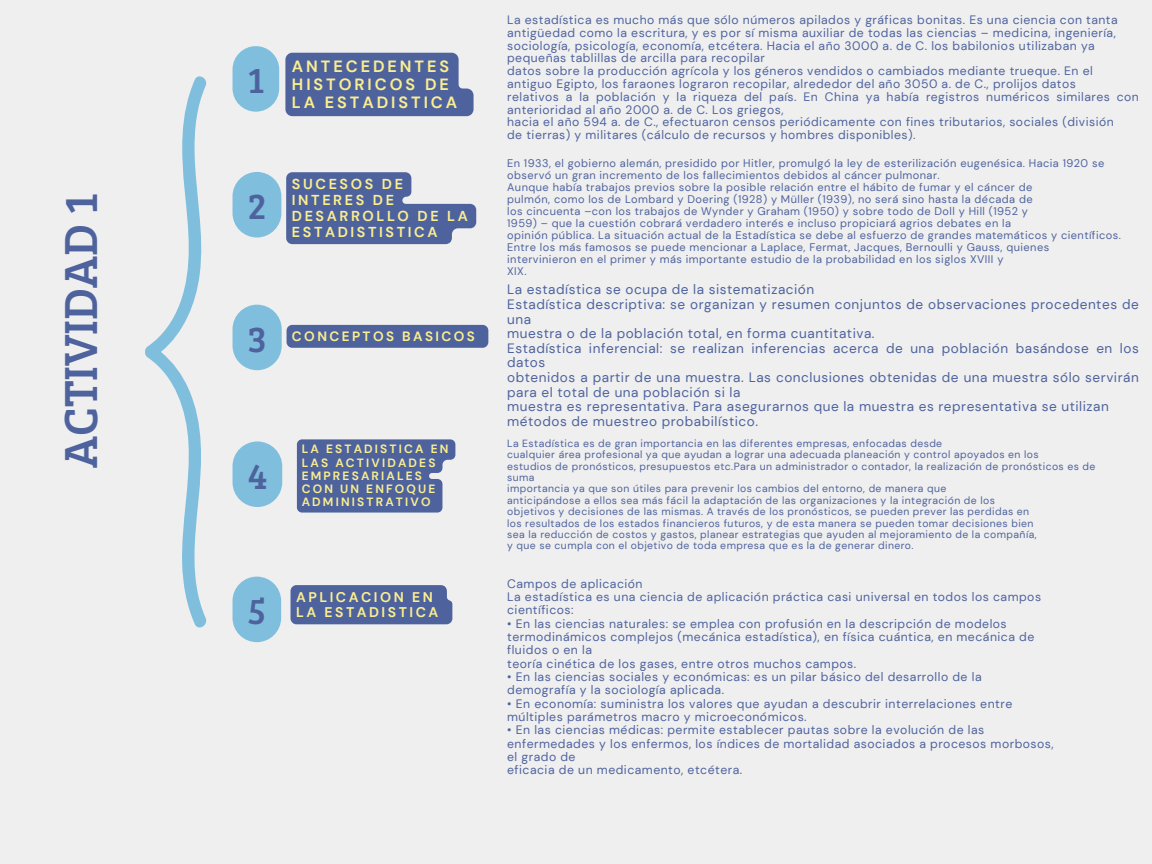
<style>
.page{position:relative;width:1152px;height:864px;background:#efefef}
.page>*{position:absolute;margin:0;border:0;box-sizing:border-box;transform-origin:0 0}
.t1{font:48px "Bree Serif";color:#4e639e}
.t2{font:37.2px "Bree Serif";color:#4e639e}
.t3{font:700 16.2px/17.9px "DM Sans";letter-spacing:.18em;color:#fbee8f}
.t4{font:700 14.4px/15.8px "DM Sans";letter-spacing:.18em;color:#fbee8f}
.t5{font:700 13.95px/15.5px "DM Sans";letter-spacing:.18em;color:#fbee8f}
.t6{font:13.5px/14.7px "DM Sans";letter-spacing:.04em;color:#4e639e}
.t7{font:700 13.5px "DM Sans";letter-spacing:.18em;color:#fbee8f}
.t8{font:12.3px/13.4px "DM Sans";letter-spacing:.04em;color:#4e639e}
.t9{font:12.15px/12.8px "DM Sans";letter-spacing:.04em;color:#4e639e}
.t10{font:700 12px/13.2px "DM Sans";letter-spacing:.18em;color:#fbee8f}
.t11{font:11.1px/12px "DM Sans";letter-spacing:.04em;color:#4e639e}
.t12{font:10.5px/11.4px "DM Sans";letter-spacing:.04em;color:#4e639e}
</style>
<div class="page">
<svg style="left:145px;top:76px;width:62px;height:552px"></svg>
<div style="left:233px;top:46px;width:46px;height:66px;background:#7fbfdd;border-radius:23px"></div>
<div style="left:285px;top:53px;width:189px;height:63px;background:#4e639e"></div>
<div style="left:233px;top:172px;width:48px;height:65px;background:#7fbfdd;border-radius:24px"></div>
<svg style="left:286px;top:172px;width:190px;height:72px"></svg>
<div style="left:233px;top:305px;width:49px;height:65px;background:#7fbfdd;border-radius:25px"></div>
<div style="left:287px;top:325px;width:201px;height:23px;background:#4e639e;border-radius:6px"></div>
<div style="left:233px;top:441px;width:49px;height:66px;background:#7fbfdd;border-radius:25px"></div>
<svg style="left:297px;top:439px;width:158px;height:74px;background:#5a6da4"></svg>
<div style="left:233px;top:577px;width:48px;height:65px;background:#7fbfdd;border-radius:24px"></div>
<div style="left:291px;top:585px;width:161px;height:39px;background:#4e639e"></div>
<h1 class="t1" style="left:46px;top:468px;width:277px;rotate:-90deg">ACTIVIDAD 1</h1>
<h4 class="t2" style="left:247px;top:53px;width:18px">1</h4>
<p class="t3" style="left:292px;top:57px;width:167px">ANTECEDENTES<br>HISTORICOS DE<br>LA ESTADISTICA</p>
<p class="t2" style="left:247px;top:179px;width:21px">2</p>
<p class="t4" style="left:292px;top:176px;width:177px">SUCESOS DE<br>INTERES DE<br>DESARROLLO DE LA<br>ESTADISTISTICA</p>
<p class="t2" style="left:247px;top:312px;width:21px">3</p>
<p class="t7" style="left:292px;top:327px;width:184px">CONCEPTOS BASICOS</p>
<p class="t2" style="left:247px;top:449px;width:21px">4</p>
<p class="t10" style="left:302px;top:443px;width:148px">LA ESTADISTICA EN<br>LAS ACTIVIDADES<br>EMPRESARIALES<br>CON UN ENFOQUE<br>ADMINISTRATIVO</p>
<p class="t2" style="left:247px;top:584px;width:20px">5</p>
<p class="t5" style="left:296px;top:589px;width:144px">APLICACION EN<br>LA ESTADISTICA</p>
<p class="t9" style="left:507px;top:14px;width:633px">La estadística es mucho más que sólo números apilados y gráficas bonitas. Es una ciencia con tanta antigüedad como la escritura, y es por sí misma auxiliar de todas las ciencias – medicina, ingeniería, sociología, psicología, economía, etcétera. Hacia el año 3000 a. de C. los babilonios utilizaban ya pequeñas tablillas de arcilla para recopilar<br>datos sobre la producción agrícola y los géneros vendidos o cambiados mediante trueque. En el antiguo Egipto, los faraones lograron recopilar, alrededor del año 3050 a. de C., prolijos datos<br>relativos a la población y la riqueza del país. En China ya había registros numéricos similares con anterioridad al año 2000 a. de C. Los griegos,<br>hacia el año 594 a. de C., efectuaron censos periódicamente con fines tributarios, sociales (división<br>de tierras) y militares (cálculo de recursos y hombres disponibles).</p>
<p class="t11" style="left:507px;top:157px;width:615px">En 1933, el gobierno alemán, presidido por Hitler, promulgó la ley de esterilización eugenésica. Hacia 1920 se observó un gran incremento de los fallecimientos debidos al cáncer pulmonar.<br>Aunque había trabajos previos sobre la posible relación entre el hábito de fumar y el cáncer de<br>pulmón, como los de Lombard y Doering (1928) y Müller (1939), no será sino hasta la década de<br>los cincuenta –con los trabajos de Wynder y Graham (1950) y sobre todo de Doll y Hill (1952 y<br>1959) – que la cuestión cobrará verdadero interés e incluso propiciará agrios debates en la<br>opinión pública. La situación actual de la Estadística se debe al esfuerzo de grandes matemáticos y científicos.<br>Entre los más famosos se puede mencionar a Laplace, Fermat, Jacques, Bernoulli y Gauss, quienes intervinieron en el primer y más importante estudio de la probabilidad en los siglos XVIII y<br>XIX.</p>
<h2 class="t6" style="left:507px;top:282px;width:633px">La estadística se ocupa de la sistematización<br>Estadística descriptiva: se organizan y resumen conjuntos de observaciones procedentes de una<br>muestra o de la población total, en forma cuantitativa.<br>Estadística inferencial: se realizan inferencias acerca de una población basándose en los datos<br>obtenidos a partir de una muestra. Las conclusiones obtenidas de una muestra sólo servirán para el total de una población si la<br>muestra es representativa. Para asegurarnos que la muestra es representativa se utilizan métodos de muestreo probabilístico.</h2>
<p class="t12" style="left:507px;top:438px;width:437px">La Estadística es de gran importancia en las diferentes empresas, enfocadas desde</p>
<p class="t12" style="left:507px;top:449px;width:533px">cualquier área profesional ya que ayudan a lograr una adecuada planeación y control apoyados en los</p>
<h3 class="t12" style="left:507px;top:460px;width:590px">estudios de pronósticos, presupuestos etc.Para un administrador o contador, la realización de pronósticos es de suma</h3>
<h5 class="t12" style="left:507px;top:483px;width:441px">importancia ya que son útiles para prevenir los cambios del entorno, de manera que</h5>
<p class="t12" style="left:507px;top:495px;width:489px">anticipándose a ellos sea más fácil la adaptación de las organizaciones y la integración de los</p>
<p class="t12" style="left:507px;top:506px;width:523px">objetivos y decisiones de las mismas. A través de los pronósticos, se pueden prever las perdidas en</p>
<h3 class="t12" style="left:507px;top:517px;width:528px">los resultados de los estados financieros futuros, y de esta manera se pueden tomar decisiones bien</h3>
<h6 class="t12" style="left:507px;top:529px;width:531px">sea la reducción de costos y gastos, planear estrategias que ayuden al mejoramiento de la compañía,</h6>
<h6 class="t12" style="left:507px;top:540px;width:408px">y que se cumpla con el objetivo de toda empresa que es la de generar dinero.</h6>
<h3 class="t8" style="left:507px;top:577px;width:535px">Campos de aplicación<br>La estadística es una ciencia de aplicación práctica casi universal en todos los campos científicos:</h3>
<h3 class="t8" style="left:507px;top:617px;width:529px">• En las ciencias naturales: se emplea con profusión en la descripción de modelos termodinámicos complejos (mecánica estadística), en física cuántica, en mecánica de fluidos o en la<br>teoría cinética de los gases, entre otros muchos campos.</h3>
<h3 class="t8" style="left:507px;top:670px;width:476px">• En las ciencias sociales y económicas: es un pilar básico del desarrollo de la demografía y la sociología aplicada.</h3>
<h3 class="t8" style="left:507px;top:697px;width:507px">• En economía: suministra los valores que ayudan a descubrir interrelaciones entre múltiples parámetros macro y microeconómicos.</h3>
<h3 class="t8" style="left:507px;top:724px;width:548px">• En las ciencias médicas: permite establecer pautas sobre la evolución de las enfermedades y los enfermos, los índices de mortalidad asociados a procesos morbosos, el grado de<br>eficacia de un medicamento, etcétera.</h3>
</div>
